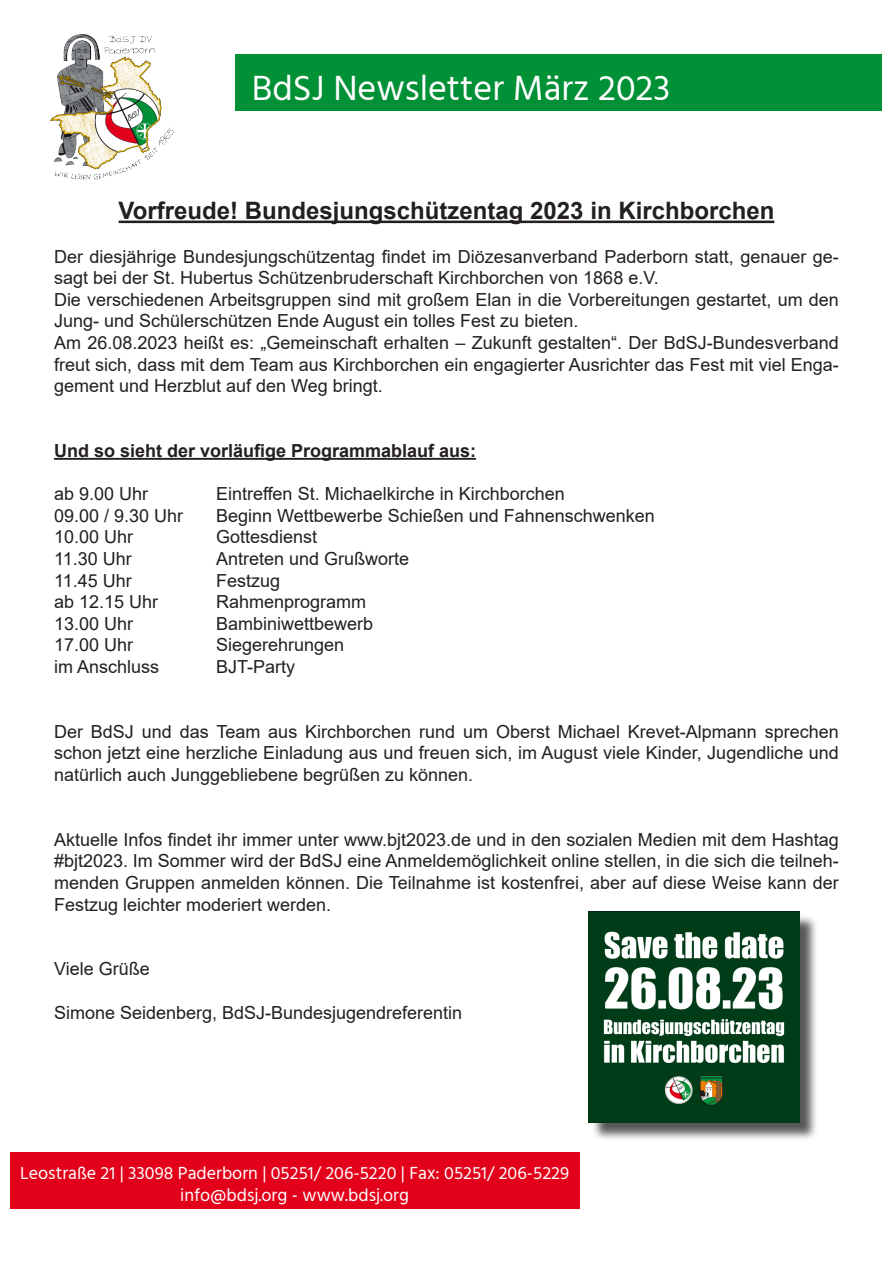
<style>
.page{position:relative;width:893px;height:1263px;background:#fff}
.page>*{position:absolute;margin:0;border:0;box-sizing:border-box;transform-origin:0 0}
.t1{font:36px "Hind";color:#fff}
.t2{font:700 24px "Arial";color:#231f20}
.t3{font:18px/21.6px "Arial";color:#231f20;text-align:justify}
.t4{font:18px/21.6px "Hind";color:#fff;text-align:center}
.t5{font:700 18px "Arial";color:#231f20}
</style>
<div class="page">
<div style="left:235px;top:54px;width:647px;height:57px;background:#009036"></div>
<div style="left:10px;top:1152px;width:569px;height:57px;background:#e2001a"></div>
<img style="left:50px;top:34px;width:124px;height:146px">
<hr style="left:119px;top:221px;width:655px;height:2px;background:#231f20">
<hr style="left:54px;top:458px;width:422px;height:2px;background:#231f20">
<div style="left:591px;top:914px;width:227px;height:227px;background:#231f20;opacity:.75"></div>
<img style="left:588px;top:912px;width:211px;height:211px">
<p class="t1" style="left:252px;top:64px;width:420px">BdSJ Newsletter März 2023</p>
<p class="t2" style="left:119px;top:194px;width:657px">Vorfreude! Bundesjungschützentag 2023 in Kirchborchen</p>
<p class="t3" style="left:54px;top:245px;width:786px">Der diesjährige Bundesjungschützentag findet im Diözesanverband Paderborn statt, genauer ge&shy;sagt bei der St. Hubertus Schützenbruderschaft Kirchborchen von 1868 e.V.</p>
<p class="t3" style="left:54px;top:288px;width:786px">Die verschiedenen Arbeitsgruppen sind mit großem Elan in die Vorbereitungen gestartet, um den<br>Jung- und Schülerschützen Ende August ein tolles Fest zu bieten.</p>
<p class="t3" style="left:54px;top:332px;width:786px">Am 26.08.2023 heißt es: „Gemeinschaft erhalten – Zukunft gestalten“. Der BdSJ-Bundesverband freut sich, dass mit dem Team aus Kirchborchen ein engagierter Ausrichter das Fest mit viel Enga&shy;gement und Herzblut auf den Weg bringt.</p>
<p class="t5" style="left:54px;top:438px;width:424px">Und so sieht der vorläufige Programmablauf aus:</p>
<p class="t3" style="left:54px;top:483px;width:96px">ab 9.00 Uhr</p>
<p class="t3" style="left:216px;top:483px;width:350px">Eintreffen St. Michaelkirche in Kirchborchen</p>
<p class="t3" style="left:54px;top:504px;width:131px">09.00 / 9.30 Uhr</p>
<p class="t3" style="left:216px;top:504px;width:440px">Beginn Wettbewerbe Schießen und Fahnenschwenken</p>
<p class="t3" style="left:54px;top:526px;width:81px">10.00 Uhr</p>
<p class="t3" style="left:216px;top:526px;width:103px">Gottesdienst</p>
<p class="t3" style="left:54px;top:548px;width:79px">11.30 Uhr</p>
<p class="t3" style="left:216px;top:548px;width:195px">Antreten und Grußworte</p>
<p class="t3" style="left:54px;top:569px;width:79px">11.45 Uhr</p>
<p class="t3" style="left:216px;top:569px;width:66px">Festzug</p>
<p class="t3" style="left:54px;top:591px;width:106px">ab 12.15 Uhr</p>
<p class="t3" style="left:216px;top:591px;width:152px">Rahmenprogramm</p>
<p class="t3" style="left:54px;top:612px;width:81px">13.00 Uhr</p>
<p class="t3" style="left:216px;top:612px;width:159px">Bambiniwettbewerb</p>
<p class="t3" style="left:54px;top:634px;width:81px">17.00 Uhr</p>
<p class="t3" style="left:216px;top:634px;width:130px">Siegerehrungen</p>
<p class="t3" style="left:54px;top:656px;width:107px">im Anschluss</p>
<p class="t3" style="left:216px;top:656px;width:81px">BJT-Party</p>
<p class="t3" style="left:54px;top:720px;width:786px">Der BdSJ und das Team aus Kirchborchen rund um Oberst Michael Krevet-Alpmann sprechen schon jetzt eine herzliche Einladung aus und freuen sich, im August viele Kinder, Jugendliche und natürlich auch Junggebliebene begrüßen zu können.</p>
<p class="t3" style="left:54px;top:828px;width:786px">Aktuelle Infos findet ihr immer unter www.bjt2023.de und in den sozialen Medien mit dem Hashtag #bjt2023. Im Sommer wird der BdSJ eine Anmeldemöglichkeit online stellen, in die sich die teilneh&shy;menden Gruppen anmelden können. Die Teilnahme ist kostenfrei, aber auf diese Weise kann der Festzug leichter moderiert werden.</p>
<p class="t3" style="left:54px;top:958px;width:97px">Viele Grüße</p>
<p class="t3" style="left:54px;top:1001px;width:410px">Simone Seidenberg, BdSJ-Bundesjugendreferentin</p>
<p class="t4" style="left:20px;top:1163px;width:550px">Leostraße 21 | 33098 Paderborn | 05251/ 206-5220 | Fax: 05251/ 206-5229 info@bdsj.org - www.bdsj.org</p>
</div>
